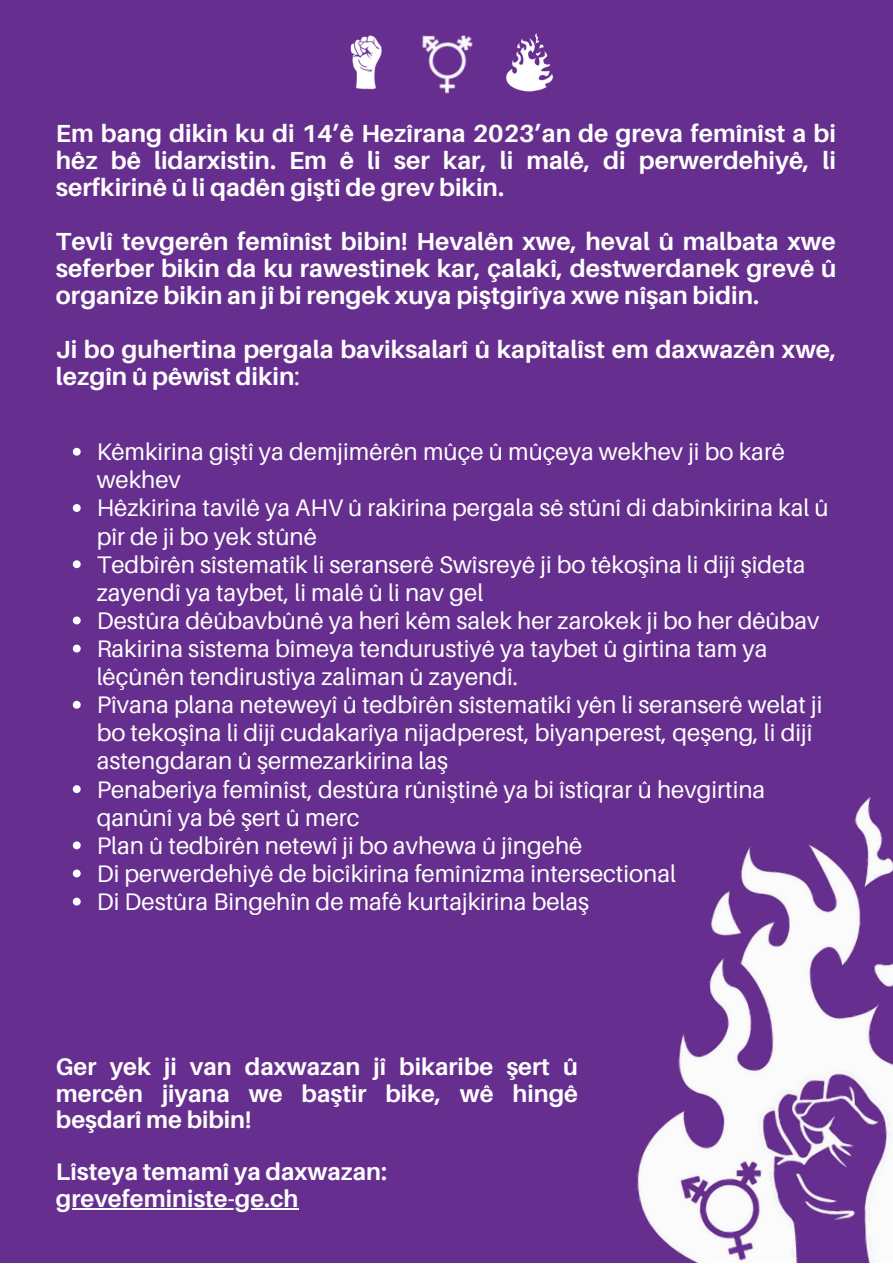
<style>
.page{position:relative;width:893px;height:1264px;background:#fff}
.page>*{position:absolute;margin:0;border:0;box-sizing:border-box;transform-origin:0 0}
.t1{font:700 24.75px/27px "Aileron";color:#fff;text-align:justify}
.t2{font:24px/28px "Aileron";color:#fff}
.t3{font:700 24px/26.2px "Aileron";color:#fff;text-align:justify}
.s1{font-weight:400}
</style>
<div class="page">
<div style="left:0;top:0;width:892px;height:1262px;background:#662e8e"></div>
<img style="left:637px;top:797px;width:255px;height:465px">
<img style="left:350px;top:35px;width:32px;height:55px">
<img style="left:422px;top:35px;width:51px;height:59px">
<img style="left:506px;top:33px;width:47px;height:59px">
<svg style="left:73px;top:448px;width:8px;height:7px"></svg>
<svg style="left:73px;top:504px;width:8px;height:8px"></svg>
<svg style="left:73px;top:560px;width:8px;height:8px"></svg>
<svg style="left:73px;top:616px;width:8px;height:8px"></svg>
<svg style="left:73px;top:644px;width:8px;height:8px"></svg>
<svg style="left:73px;top:701px;width:8px;height:7px"></svg>
<svg style="left:73px;top:785px;width:8px;height:8px"></svg>
<svg style="left:73px;top:841px;width:8px;height:8px"></svg>
<svg style="left:73px;top:869px;width:8px;height:8px"></svg>
<svg style="left:73px;top:897px;width:8px;height:8px"></svg>
<hr style="left:56px;top:1207px;width:242px;height:2px;background:#fff">
<p class="t1" style="left:56px;top:119px;width:781px">Em bang dikin ku di 14’ê Hezîrana 2023’an de greva femînîst a bi hêz bê lidarxistin. Em ê li ser kar, li malê, di perwerdehiyê, li serfkirinê û li qadên giştî de grev bikin.</p>
<p class="t1" style="left:56px;top:227px;width:781px">Tevlî tevgerên femînîst bibin! Hevalên xwe, heval û malbata xwe seferber bikin da ku rawestinek kar, çalakî, destwerdanek grevê û organîze bikin an jî bi rengek xuya piştgirîya xwe nîşan bidin.</p>
<p class="t1" style="left:56px;top:335px;width:781px">Ji bo guhertina pergala baviksalarî û kapîtalîst em daxwazên xwe, lezgîn û pêwîst dikin<span class="s1">:</span></p>
<p class="t2" style="left:97px;top:437px;width:689px">Kêmkirina giştî ya demjimêrên mûçe û mûçeya wekhev ji bo karê wekhev</p>
<p class="t2" style="left:97px;top:493px;width:733px">Hêzkirina tavilê ya AHV û rakirina pergala sê stûnî di dabînkirina kal û pîr de ji bo yek stûnê</p>
<p class="t2" style="left:97px;top:549px;width:710px">Tedbîrên sîstematîk li seranserê Swîsreyê ji bo têkoşîna li dijî şîdeta zayendî ya taybet, li malê û li nav gel</p>
<p class="t2" style="left:97px;top:606px;width:724px">Destûra dêûbavbûnê ya herî kêm salek her zarokek ji bo her dêûbav</p>
<p class="t2" style="left:97px;top:634px;width:672px">Rakirina sîstema bîmeya tendurustiyê ya taybet û girtina tam ya lêçûnên tendirustiya zaliman û zayendî.</p>
<p class="t2" style="left:97px;top:690px;width:727px">Pîvana plana neteweyî û tedbîrên sîstematîkî yên li seranserê welat ji bo tekoşîna li dijî cudakarîya nijadperest, biyanperest, qeşeng, li dijî astengdaran û şermezarkirina laş</p>
<p class="t2" style="left:97px;top:774px;width:670px">Penaberiya femînîst, destûra rûniştinê ya bi îstîqrar û hevgirtina qanûnî ya bê şert û merc</p>
<p class="t2" style="left:97px;top:830px;width:487px">Plan û tedbîrên netewî ji bo avhewa û jîngehê</p>
<p class="t2" style="left:97px;top:859px;width:580px">Di perwerdehiyê de bicîkirina femînîzma intersectional</p>
<p class="t2" style="left:97px;top:887px;width:494px">Di Destûra Bingehîn de mafê kurtajkirina belaş</p>
<p class="t3" style="left:56px;top:1053px;width:523px">Ger yek ji van daxwazan jî bikaribe şert û mercên jiyana we baştir bike, wê hingê beşdarî me bibin!</p>
<p class="t3" style="left:56px;top:1158px;width:332px">Lîsteya temamî ya daxwazan:</p>
<p class="t3" style="left:56px;top:1184px;width:244px">grevefeministe-ge.ch</p>
</div>
